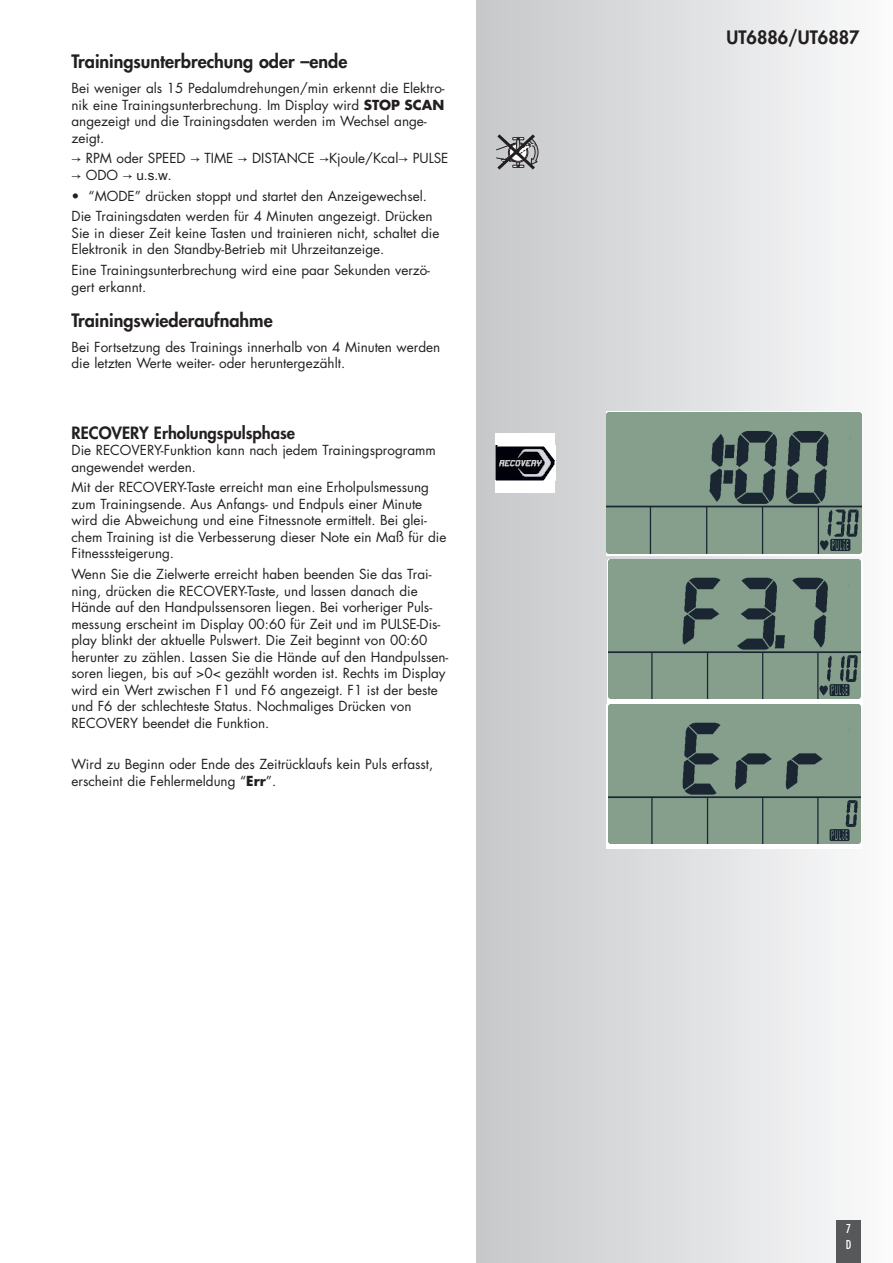
<style>
.page{position:relative;width:893px;height:1263px;background:#fff}
.page>*{position:absolute;margin:0;border:0;box-sizing:border-box;transform-origin:0 0}
.t1{font:800 18px "Futura";color:#231f20}
.t2{font:800 16.5px "Futura CE";color:#231f20}
.t3{font:13.5px/16.5px "Futura CE";color:#231f20}
.t4{font:13.5px/16.5px "Futura";color:#231f20}
.t5{font:13.5px "Arial Unicode MS";color:#231f20}
.t6{font:condensed 12px/15.6px "Futura";color:#fff}
.s1{font-weight:700}
.s2{font-family:"Arial Unicode MS"}
.s3{font-family:"Futura"}
</style>
<div class="page">
<div style="left:476px;top:0;width:417px;height:1263px;background:linear-gradient(to right,#c6c7c9,#fbfbfc)"></div>
<div style="left:836px;top:1220px;width:25px;height:43px;background:#57585a"></div>
<svg style="left:607px;top:411px;width:255px;height:145px"></svg>
<img style="left:607px;top:413px;width:255px;height:141px">
<div style="left:607px;top:560px;width:255px;height:144px;background:#fff"></div>
<img style="left:609px;top:560px;width:252px;height:139px">
<div style="left:607px;top:704px;width:255px;height:144px;background:linear-gradient(to right,#fff,#fff)"></div>
<img style="left:608px;top:704px;width:252px;height:139px">
<svg style="left:494px;top:131px;width:44px;height:42px;background:#9c9c9e"></svg>
<div style="left:496px;top:433px;width:59px;height:59px;background:#fff"></div>
<img style="left:496px;top:445px;width:59px;height:35px">
<h1 class="t1" style="left:72px;top:53px;width:277px">Trainingsunterbrechung oder –ende</h1>
<p class="t4" style="left:72px;top:81px;width:375px">Bei weniger als 15 Pedalumdrehungen/min erkennt die Elektro&shy;nik eine Trainingsunterbrechung. Im Display wird <span class="s1">STOP SCAN </span>angezeigt und die Trainingsdaten werden im Wechsel ange&shy;zeigt.</p>
<p class="t4" style="left:72px;top:151px;width:378px"><span class="s2">→</span> RPM oder SPEED <span class="s2">→</span> TIME <span class="s2">→</span> DISTANCE <span class="s2">→</span>Kjoule/Kcal<span class="s2">→</span> PULSE</p>
<p class="t5" style="left:72px;top:165px;width:102px">→ <span class="s3">ODO</span> → u.s.w.</p>
<p class="t4" style="left:72px;top:186px;width:362px;line-height:20.7px">• “MODE” drücken stoppt und startet den Anzeigewechsel.<br>Die Trainingsdaten werden für 4 Minuten angezeigt. Drücken</p>
<p class="t4" style="left:72px;top:226px;width:369px">Sie in dieser Zeit keine Tasten und trainieren nicht, schaltet die<br>Elektronik in den Standby-Betrieb mit Uhrzeitanzeige.</p>
<p class="t4" style="left:72px;top:263px;width:360px">Eine Trainingsunterbrechung wird eine paar Sekunden verzö&shy;gert erkannt.</p>
<h1 class="t1" style="left:72px;top:311px;width:203px">Trainingswiederaufnahme</h1>
<p class="t4" style="left:72px;top:340px;width:370px">Bei Fortsetzung des Trainings innerhalb von 4 Minuten werden die letzten Werte weiter- oder heruntergezählt.</p>
<p class="t2" style="left:72px;top:425px;width:225px">RECOVERY Erholungspulsphase</p>
<p class="t3" style="left:72px;top:443px;width:366px">Die RECOVERY-Funktion kann nach jedem Trainingsprogramm angewendet werden.</p>
<p class="t3" style="left:72px;top:480px;width:376px">Mit der RECOVERY-Taste erreicht man eine Erholpulsmessung zum Trainingsende. Aus Anfangs- und Endpuls einer Minute wird die Abweichung und eine Fitnessnote ermittelt. Bei glei&shy;chem Training ist die Verbesserung dieser Note ein Maß für die Fitnesssteigerung.</p>
<p class="t3" style="left:72px;top:567px;width:378px">Wenn Sie die Zielwerte erreicht haben beenden Sie das Trai&shy;ning, drücken die RECOVERY-Taste, und lassen danach die Hände auf den Handpulssensoren liegen. Bei vorheriger Puls&shy;messung erscheint im Display 00:60 für Zeit und im PULSE-Dis&shy;play blinkt der aktuelle Pulswert. Die Zeit beginnt von 00:60 herunter zu zählen. Lassen Sie die Hände auf den Handpulssen&shy;soren liegen, bis auf &gt;0&lt; gezählt worden ist. Rechts im Display wird ein Wert zwischen F1 und F6 angezeigt. F1 ist der beste und F6 der schlechteste Status. Nochmaliges Drücken von RECOVERY beendet die Funktion.</p>
<p class="t4" style="left:72px;top:757px;width:363px">Wird zu Beginn oder Ende des Zeitrücklaufs kein Puls erfasst, erscheint die Fehlermeldung “<span class="s1">Err</span>”.</p>
<h1 class="t1" style="left:727px;top:29px;width:134px">UT6886/UT6887</h1>
<p class="t6" style="left:846px;top:1222px;width:7px">7<br>D</p>
</div>
